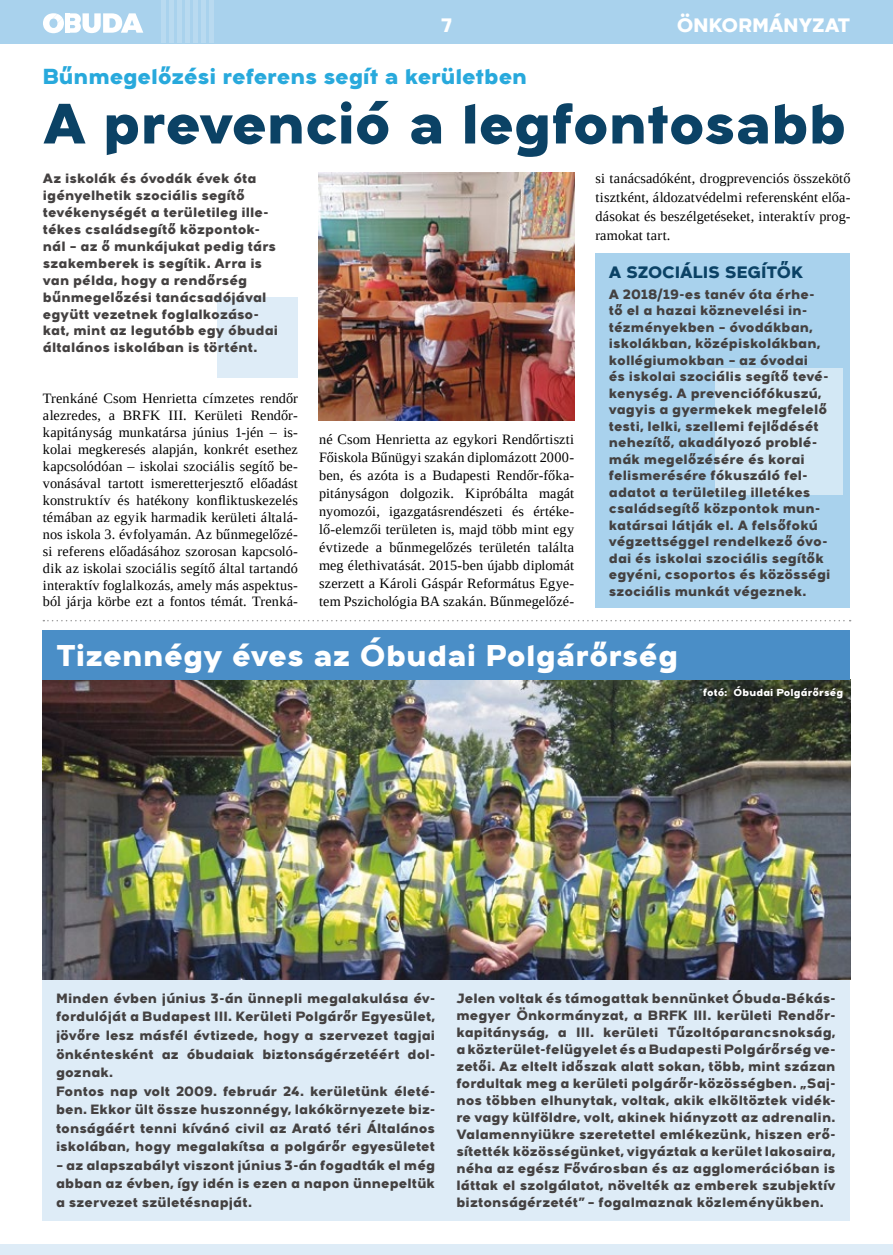
<style>
.page{position:relative;width:893px;height:1255px;background:#fff}
.page>*{position:absolute;margin:0;border:0;box-sizing:border-box;transform-origin:0 0}
.t1{font:800 56.7px "Arkibal Display";letter-spacing:-.015em;color:#0b4265}
.t2{font:800 30px "Arkibal Display";letter-spacing:.005em;color:#fff}
.t3{font:800 21.75px "Arkibal Display";letter-spacing:-.01em;color:#28a9dc}
.t4{font:800 19.5px "Arkibal Display";letter-spacing:-.02em;color:#fff}
.t5{font:800 16.5px "Arkibal Display";letter-spacing:-.015em;color:#0b4265}
.t6{font:14.25px/17px "Liberation Serif";letter-spacing:.01em;color:#000;text-align:justify}
.t7{font:800 13.5px/17px "Arkibal";letter-spacing:.005em;color:#444141}
.t8{font:800 10.2px "Arkibal";letter-spacing:.015em;color:#fff}
</style>
<div class="page">
<div style="left:1px;top:1244px;width:892px;height:10px;background:#deecf7"></div>
<div style="left:0;top:0;width:893px;height:43px;background:#a9d2ed"></div>
<div style="left:217px;top:297px;width:81px;height:80px;background:#deecf7"></div>
<hr style="left:161px;top:0;width:4px;height:43px;background:#b9daf0">
<div style="left:169px;top:0;width:5px;height:43px;background:#b9daf0"></div>
<div style="left:177px;top:0;width:5px;height:43px;background:#b9daf0"></div>
<div style="left:185px;top:0;width:5px;height:43px;background:#b9daf0"></div>
<hr style="left:194px;top:0;width:4px;height:43px;background:#b9daf0">
<hr style="left:202px;top:0;width:4px;height:43px;background:#b9daf0">
<hr style="left:210px;top:0;width:4px;height:43px;background:#b9daf0">
<div style="left:43px;top:708px;width:807px;height:512px;background:#deecf7"></div>
<img style="left:43px;top:680px;width:807px;height:299px">
<div style="left:43px;top:630px;width:807px;height:50px;background:#4a8ec7"></div>
<img style="left:319px;top:173px;width:255px;height:248px">
<div style="left:595px;top:253px;width:255px;height:354px;background:#a9d2ed"></div>
<div style="left:715px;top:368px;width:127px;height:127px;background:#d3e8f5"></div>
<svg style="left:43px;top:620px;width:808px;height:1px"></svg>
<svg style="left:43px;top:13px;width:100px;height:20px"></svg>
<div style="left:65px;top:13px;width:5px;height:20px;background:#fff"></div>
<div style="left:697px;top:680px;width:153px;height:25px;background:#000;opacity:.75"></div>
<h3 class="t4" style="left:442px;top:10px;width:12px">7</h3>
<h3 class="t4" style="left:677px;top:10px;width:175px">ÖNKORMÁNYZAT</h3>
<h3 class="t3" style="left:42px;top:61px;width:486px">Bűnmegelőzési referens segít a kerületben</h3>
<h1 class="t1" style="left:43px;top:82px;width:805px">A prevenció a legfontosabb</h1>
<p class="t7" style="left:43px;top:169px;width:237px">Az iskolák és óvodák évek óta igényelhetik szociális segítő tevékenységét a területileg ille&shy;tékes családsegítő központok&shy;nál – az ő munkájukat pedig társ szakemberek is segítik. Arra is van példa, hogy a rendőrség bűnmegelőzési tanácsadójával együtt vezetnek foglalkozáso&shy;kat, mint az legutóbb egy óbudai általános iskolában is történt.</p>
<p class="t6" style="left:43px;top:390px;width:256px">Trenkáné Csom Henrietta címzetes rendőr alezredes, a BRFK III. Kerületi Rendőr&shy;kapitányság munkatársa június 1-jén – is&shy;kolai megkeresés alapján, konkrét esethez kapcsolódóan – iskolai szociális segítő be&shy;vonásával tartott ismeretterjesztő előadást konstruktív és hatékony konfliktuskezelés témában az egyik harmadik kerületi általá&shy;nos iskola 3. évfolyamán. Az bűnmegelőzé&shy;si referens előadásához szorosan kapcsoló&shy;dik az iskolai szociális segítő által tartandó interaktív foglalkozás, amely más aspektus&shy;ból járja körbe ezt a fontos témát. Trenká-</p>
<p class="t6" style="left:319px;top:429px;width:257px;line-height:18.1px">né Csom Henrietta az egykori Rendőrtiszti Főiskola Bűnügyi szakán diplomázott 2000- ben, és azóta is a Budapesti Rendőr-főka&shy;pitányságon dolgozik. Kipróbálta magát nyomozói, igazgatásrendészeti és értéke&shy;lő-elemzői területen is, majd több mint egy évtizede a bűnmegelőzés területén találta meg élethivatását. 2015-ben újabb diplomát szerzett a Károli Gáspár Református Egye&shy;tem Pszichológia BA szakán. Bűnmegelőzé-</p>
<p class="t6" style="left:595px;top:168px;width:256px;line-height:18.9px">si tanácsadóként, drogprevenciós összekötő tisztként, áldozatvédelmi referensként előa&shy;dásokat és beszélgetéseket, interaktív prog&shy;ramokat tart.</p>
<p class="t5" style="left:609px;top:260px;width:196px">A SZOCIÁLIS SEGÍTŐK</p>
<p class="t7" style="left:609px;top:285px;width:223px;line-height:16.5px">A 2018/19-es tanév óta érhe&shy;tő el a hazai köznevelési in&shy;tézményekben – óvodákban, iskolákban, középiskolákban, kollégiumokban – az óvodai<br>és iskolai szociális segítő tevé&shy;kenység. A prevenciófókuszú, vagyis a gyermekek megfelelő testi, lelki, szellemi fejlődését nehezítő, akadályozó problé&shy;mák megelőzésére és korai felismerésére fókuszáló fel&shy;adatot a területileg illetékes családsegítő központok mun&shy;katársai látják el. A felsőfokú végzettséggel rendelkező óvo&shy;dai és iskolai szociális segítők egyéni, csoportos és közösségi szociális munkát végeznek.</p>
<h2 class="t2" style="left:56px;top:633px;width:623px">Tizennégy éves az Óbudai Polgárőrség</h2>
<p class="t8" style="left:703px;top:684px;width:142px">fotó: Óbudai Polgárőrség</p>
<p class="t7" style="left:56px;top:988px;width:381px;line-height:18.6px">Minden évben június 3-án ünnepli megalakulása év&shy;fordulóját a Budapest III. Kerületi Polgárőr Egyesület, jövőre lesz másfél évtizede, hogy a szervezet tagjai önkéntesként az óbudaiak biztonságérzetéért dol&shy;goznak.<br>Fontos nap volt 2009. február 24. kerületünk életé&shy;ben. Ekkor ült össze huszonnégy, lakókörnyezete biz&shy;tonságáért tenni kívánó civil az Arató téri Általános iskolában, hogy megalakítsa a polgárőr egyesületet</p>
<p class="t7" style="left:56px;top:1155px;width:381px;line-height:18.6px;text-align:justify">– az alapszabályt viszont június 3-án fogadták el még abban az évben, így idén is ezen a napon ünnepeltük a szervezet születésnapját.</p>
<p class="t7" style="left:456px;top:989px;width:381px;text-align:justify">Jelen voltak és támogattak bennünket Óbuda-Békás&shy;megyer Önkormányzat, a BRFK III. kerületi Rendőr&shy;kapitányság, a III. kerületi Tűzoltóparancsnokság, a közterület-felügyelet és a Budapesti Polgárőrség ve&shy;zetői. Az eltelt időszak alatt sokan, több, mint százan fordultak meg a kerületi polgárőr-közösségben. „Saj&shy;nos többen elhunytak, voltak, akik elköltöztek vidék&shy;re vagy külföldre, volt, akinek hiányzott az adrenalin.<br>Valamennyiükre szeretettel emlékezünk, hiszen erő&shy;sítették közösségünket, vigyáztak a kerület lakosaira, néha az egész Fővárosban és az agglomerációban is láttak el szolgálatot, növelték az emberek szubjektív biztonságérzetét” – fogalmaznak közleményükben.</p>
</div>
